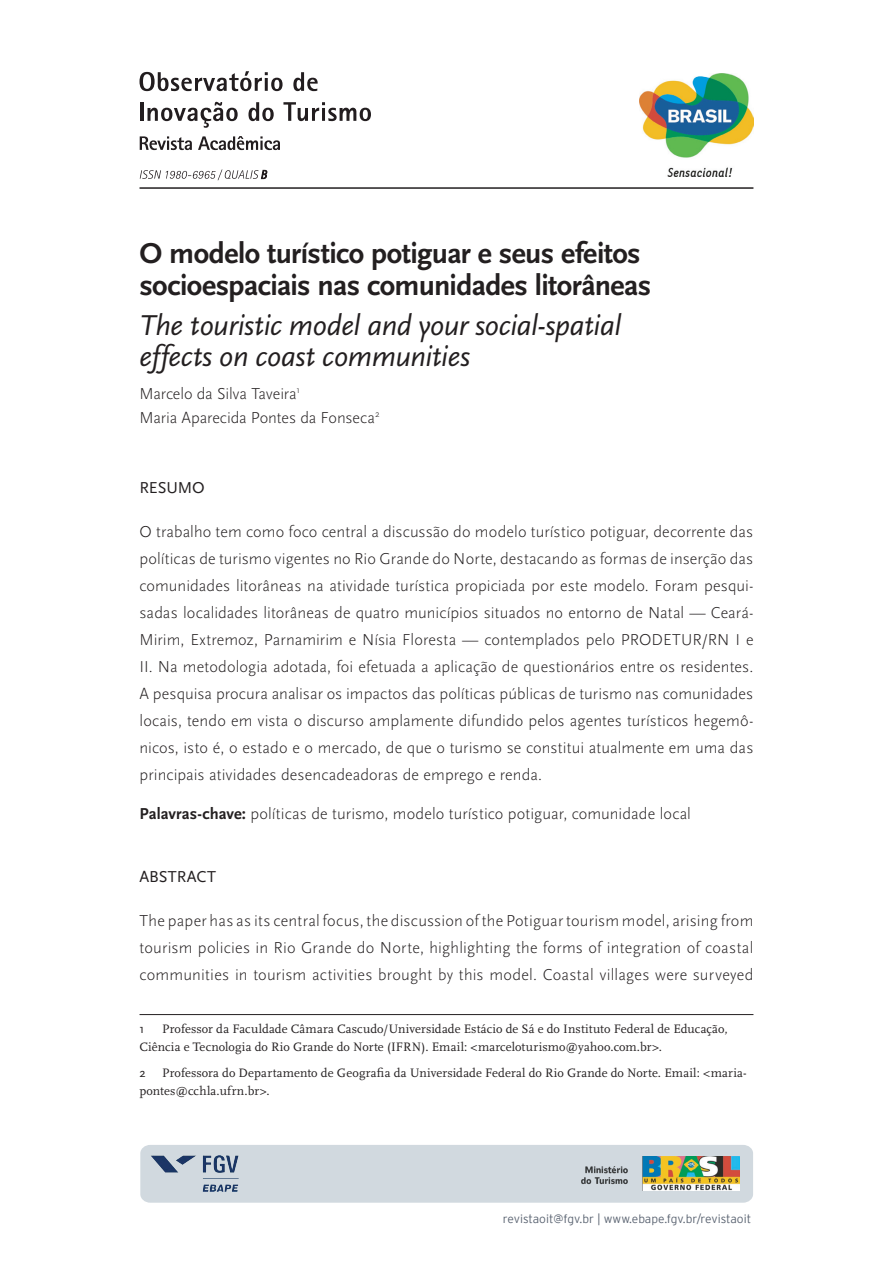
<style>
.page{position:relative;width:893px;height:1263px;background:#fff}
.page>*{position:absolute;margin:0;border:0;box-sizing:border-box;transform-origin:0 0}
.t1{font:700 30px/31.5px "Scala Sans";letter-spacing:-.02em;color:#231f20}
.t2{font:italic 30px/31.5px "Scala Sans";letter-spacing:-.015em;color:#231f20}
.t3{font:300 16.5px/27px "Scala Sans";letter-spacing:.005em;color:#231f20;text-align:justify}
.t4{font:16.5px "Scala Sans Caps";letter-spacing:-.005em;color:#231f20}
.t5{font:12.75px/18px "Scala";letter-spacing:.01em;color:#231f20}
.t6{font:12.75px "Scala Sans";color:#231f20}
.t7{font:300 12px "Interstate";color:#5b6472}
.s1{font-weight:700}
</style>
<div class="page">
<div style="left:140px;top:1145px;width:613px;height:58px;background:#d1d9df"></div>
<hr style="left:140px;top:1014px;width:613px;height:1px;background:#231f20">
<img style="left:581px;top:1157px;width:159px;height:34px">
<img style="left:151px;top:1156px;width:88px;height:36px">
<img style="left:639px;top:73px;width:114px;height:104px">
<hr style="left:140px;top:187px;width:613px;height:2px;background:#231f20">
<svg style="left:140px;top:169px;width:127px;height:11px"></svg>
<svg style="left:140px;top:71px;width:143px;height:20px"></svg>
<svg style="left:293px;top:72px;width:25px;height:19px"></svg>
<hr style="left:140px;top:102px;width:3px;height:19px;background:#221d1f">
<svg style="left:147px;top:102px;width:91px;height:26px"></svg>
<svg style="left:248px;top:102px;width:26px;height:19px"></svg>
<svg style="left:283px;top:102px;width:88px;height:19px"></svg>
<svg style="left:140px;top:136px;width:52px;height:14px"></svg>
<svg style="left:198px;top:136px;width:82px;height:14px"></svg>
<h1 class="t1" style="left:140px;top:239px;width:513px">O modelo turístico potiguar e seus efeitos socioespaciais nas comunidades litorâneas</h1>
<h1 class="t2" style="left:140px;top:310px;width:483px">The touristic model and your social-spatial effects on coast communities</h1>
<p class="t3" style="left:140px;top:382px;width:242px;line-height:24px">Marcelo da Silva Taveira<sup>1<br></sup>Maria Aparecida Pontes da Fonseca<sup>2</sup></p>
<p class="t4" style="left:140px;top:478px;width:67px">RESUMO</p>
<p class="t3" style="left:140px;top:518px;width:616px">O trabalho tem como foco central a discussão do modelo turístico potiguar, decorrente das políticas de turismo vigentes no Rio Grande do Norte, destacando as formas de inserção das comunidades litorâneas na atividade turística propiciada por este modelo. Foram pesqui&shy;sadas localidades litorâneas de quatro municípios situados no entorno de Natal — Ceará-Mirim, Extremoz, Parnamirim e Nísia Floresta — contemplados pelo PRODETUR/RN I e II. Na metodologia adotada, foi efetuada a aplicação de questionários entre os residentes.<br>A pesquisa procura analisar os impactos das políticas públicas de turismo nas comunidades locais, tendo em vista o discurso amplamente difundido pelos agentes turísticos hegemô&shy;nicos, isto é, o estado e o mercado, de que o turismo se constitui atualmente em uma das principais atividades desencadeadoras de emprego e renda.</p>
<p class="t3" style="left:140px;top:801px;width:553px"><span class="s1">Palavras-chave:</span> políticas de turismo, modelo turístico potiguar, comunidade local</p>
<p class="t4" style="left:140px;top:868px;width:78px">ABSTRACT</p>
<p class="t3" style="left:140px;top:907px;width:615px">The paper has as its central focus, the discussion of the Potiguar tourism model, arising from tourism policies in Rio Grande do Norte, highlighting the forms of integration of coastal communities in tourism activities brought by this model. Coastal villages were surveyed</p>
<p class="t5" style="left:140px;top:1020px;width:589px;text-indent:23px">Professor da Faculdade Câmara Cascudo/Universidade Estácio de Sá e do Instituto Federal de Educação,<br>Ciência e Tecnologia do Rio Grande do Norte (IFRN). Email: &lt;marceloturismo@yahoo.com.br&gt;.</p>
<p class="t6" style="left:140px;top:1066px;width:8px">2</p>
<p class="t6" style="left:140px;top:1021px;width:6px">1</p>
<p class="t5" style="left:140px;top:1064px;width:609px;text-indent:23px">Professora do Departamento de Geografia da Universidade Federal do Rio Grande do Norte. Email: &lt;maria&shy;pontes@cchla.ufrn.br&gt;.</p>
<p class="t7" style="left:503px;top:1212px;width:250px">revistaoit@fgv.br | www.ebape.fgv.br/revistaoit</p>
</div>
